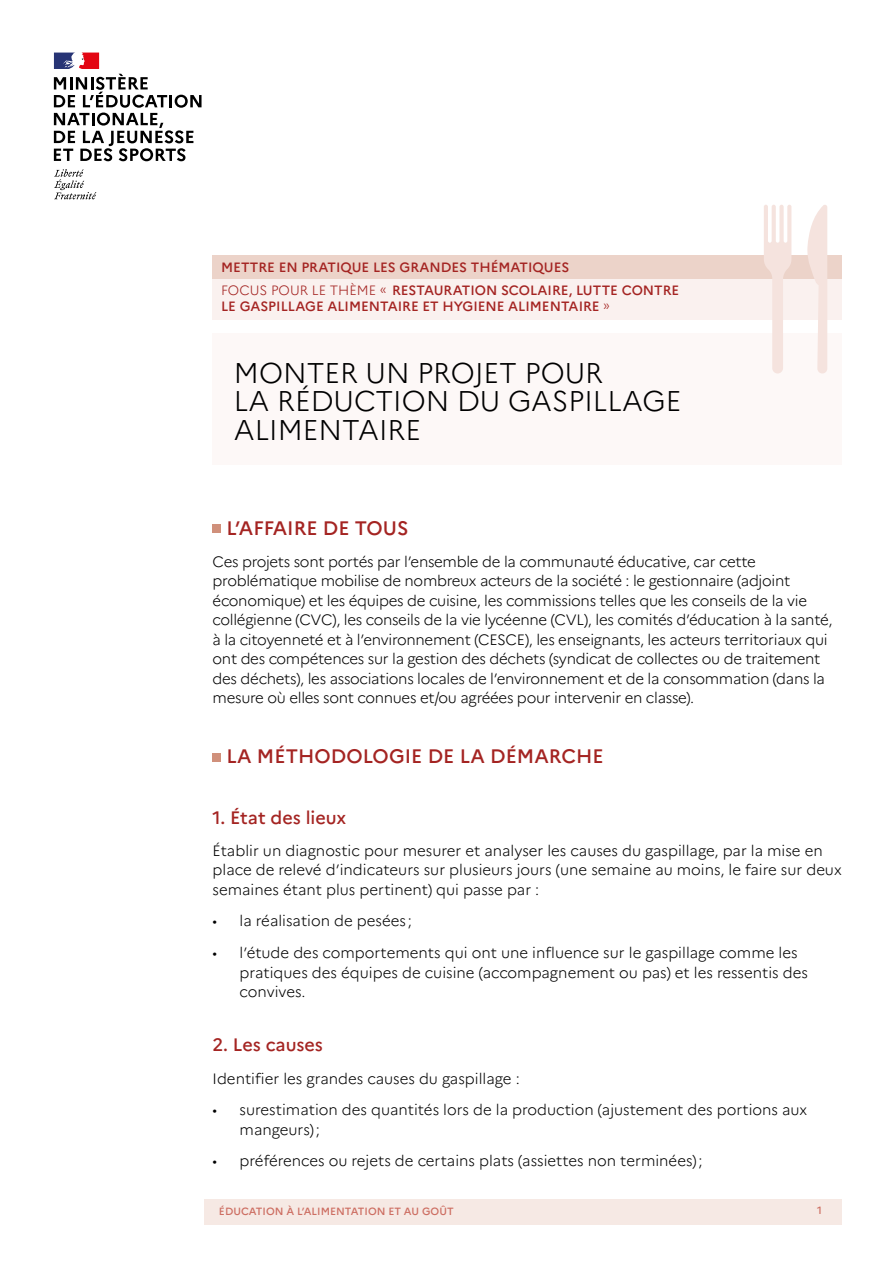
<style>
.page{position:relative;width:893px;height:1263px;background:#fff}
.page>*{position:absolute;margin:0;border:0;box-sizing:border-box;transform-origin:0 0}
.t1{font:300 28.5px/28.5px "Marianne";color:#000}
.t2{font:500 19.5px "Marianne";color:#a42422}
.t3{font:500 18px "Marianne";letter-spacing:-.005em;color:#a42422}
.t4{font:300 15px/19.5px "Marianne";letter-spacing:-.02em;color:#000}
.t5{font:300 15px/19.5px "Marianne";color:#000}
.t6{font:500 13.5px/23.7px "Marianne";color:#a42422}
.t7{font:500 10.5px "Marianne";color:#cd6e62}
.s1{font-weight:300}
</style>
<div class="page">
<div style="left:204px;top:1199px;width:638px;height:26px;background:#f6e9e4"></div>
<svg style="left:54px;top:169px;width:42px;height:30px"></svg>
<svg style="left:54px;top:53px;width:148px;height:108px"></svg>
<div style="left:212px;top:255px;width:630px;height:64px;background:#faf1ef"></div>
<div style="left:213px;top:524px;width:8px;height:9px;background:#d0907b"></div>
<div style="left:213px;top:753px;width:8px;height:8px;background:#d0907b"></div>
<div style="left:213px;top:255px;width:629px;height:24px;background:#ecd3c9"></div>
<div style="left:213px;top:333px;width:629px;height:132px;background:#fdf8f7"></div>
<svg style="left:764px;top:205px;width:27px;height:168px"></svg>
<svg style="left:806px;top:205px;width:21px;height:168px"></svg>
<p class="t6" style="left:221px;top:255px;width:460px">METTRE EN PRATIQUE LES GRANDES THÉMATIQUES<br><span class="s1">FOCUS POUR LE THÈME «</span> RESTAURATION SCOLAIRE, LUTTE CONTRE</p>
<p class="t6" style="left:221px;top:295px;width:391px">LE GASPILLAGE ALIMENTAIRE ET HYGIENE ALIMENTAIRE <span class="s1">»</span></p>
<h1 class="t1" style="left:234px;top:358px;width:449px">MONTER UN PROJET POUR<br>LA RÉDUCTION DU GASPILLAGE<br>ALIMENTAIRE</h1>
<h2 class="t2" style="left:226px;top:516px;width:184px">L’AFFAIRE DE TOUS</h2>
<p class="t4" style="left:213px;top:551px;width:621px">Ces projets sont portés par l’ensemble de la communauté éducative, car cette problématique mobilise de nombreux acteurs de la société : le gestionnaire (adjoint économique) et les équipes de cuisine, les commissions telles que les conseils de la vie collégienne (CVC), les conseils de la vie lycéenne (CVL), les comités d’éducation à la santé, à la citoyenneté et à l’environnement (CESCE), les enseignants, les acteurs territoriaux qui ont des compétences sur la gestion des déchets (syndicat de collectes ou de traitement des déchets), les associations locales de l’environnement et de la consommation (dans la mesure où elles sont connues et/ou agréées pour intervenir en classe).</p>
<h2 class="t2" style="left:226px;top:745px;width:379px">LA MÉTHODOLOGIE DE LA DÉMARCHE</h2>
<p class="t3" style="left:213px;top:806px;width:135px">1. État des lieux</p>
<p class="t5" style="left:213px;top:841px;width:631px">Établir un diagnostic pour mesurer et analyser les causes du gaspillage, par la mise en place de relevé d’indicateurs sur plusieurs jours (une semaine au moins, le faire sur deux semaines étant plus pertinent) qui passe par :</p>
<p class="t5" style="left:213px;top:911px;width:201px">• la réalisation de pesées ;</p>
<p class="t5" style="left:240px;top:943px;width:570px;text-indent:-27px">• l’étude des comportements qui ont une influence sur le gaspillage comme les pratiques des équipes de cuisine (accompagnement ou pas) et les ressentis des convives.</p>
<p class="t3" style="left:213px;top:1034px;width:112px">2. Les causes</p>
<p class="t5" style="left:213px;top:1068px;width:309px">Identifier les grandes causes du gaspillage :</p>
<p class="t5" style="left:240px;top:1100px;width:569px;text-indent:-27px">• surestimation des quantités lors de la production (ajustement des portions aux mangeurs);</p>
<p class="t5" style="left:213px;top:1151px;width:491px">• préférences ou rejets de certains plats (assiettes non terminées);</p>
<p class="t7" style="left:219px;top:1205px;width:236px">ÉDUCATION À L’ALIMENTATION ET AU GOÛT</p>
<p class="t7" style="left:817px;top:1204px;width:6px">1</p>
</div>
